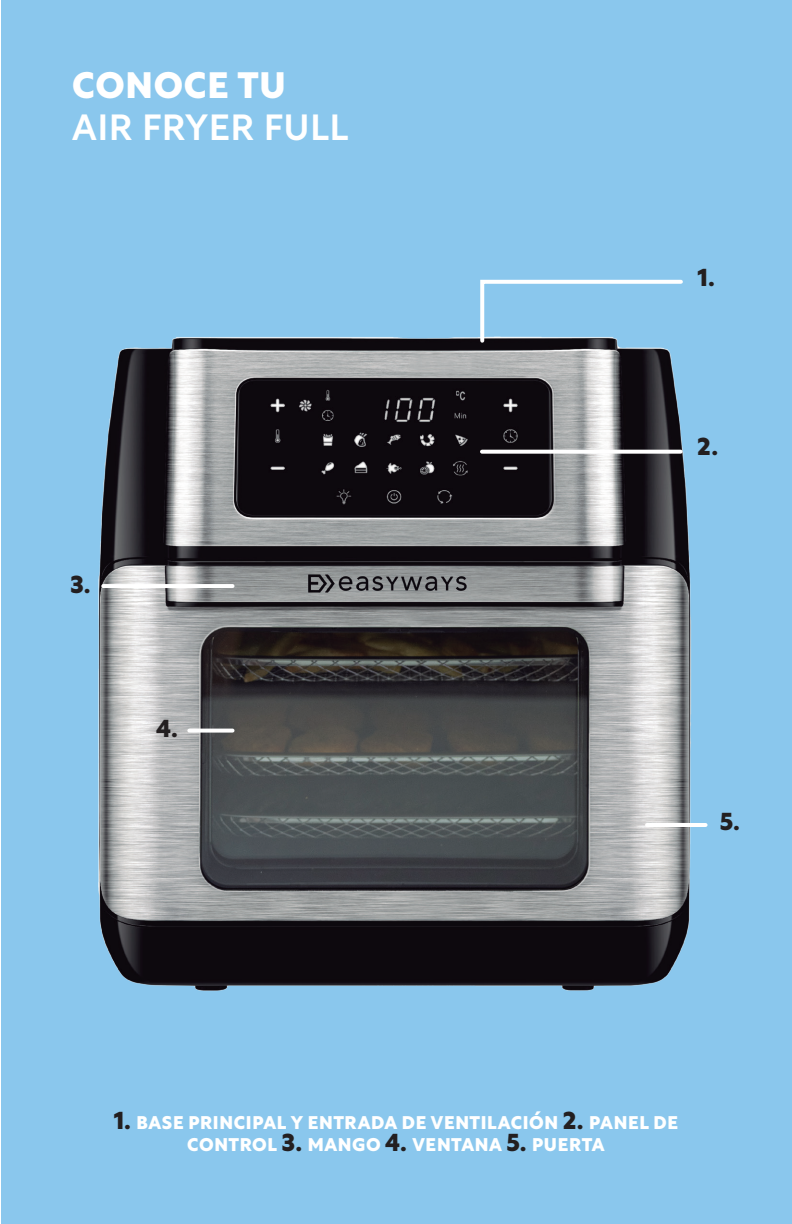
<style>
.page{position:relative;width:792px;height:1224px;background:#fff}
.page>*{position:absolute;margin:0;border:0;box-sizing:border-box;transform-origin:0 0}
.t1{font:500 36px "Rustica";letter-spacing:.015em;color:#fff}
.t2{font:800 36px "Rustica";letter-spacing:.02em;color:#fff}
.t3{font:800 24px "Rustica";color:#231f20}
.t4{font:800 18px/22px "Rustica";letter-spacing:.035em;color:#fff;text-align:center}
.s1{font-size:24px;color:#231f20}
</style>
<div class="page">
<div style="left:1px;top:0;width:791px;height:1224px;background:#8ac7ed"></div>
<img style="left:98px;top:337px;width:610px;height:654px">
<svg style="left:478px;top:279px;width:207px;height:66px"></svg>
<svg style="left:482px;top:450px;width:199px;height:4px"></svg>
<hr style="left:647px;top:823px;width:59px;height:4px;background:#fff">
<svg style="left:189px;top:729px;width:44px;height:4px"></svg>
<hr style="left:103px;top:584px;width:130px;height:4px;background:#fff">
<h1 class="t2" style="left:72px;top:54px;width:215px">CONOCE TU</h1>
<h1 class="t1" style="left:72px;top:96px;width:278px">AIR FRYER FULL</h1>
<h2 class="t3" style="left:70px;top:563px;width:22px">3.</h2>
<h2 class="t3" style="left:156px;top:708px;width:23px">4.</h2>
<h2 class="t3" style="left:698px;top:256px;width:19px">1.</h2>
<h2 class="t3" style="left:697px;top:426px;width:22px">2.</h2>
<h2 class="t3" style="left:720px;top:800px;width:21px">5.</h2>
<p class="t4" style="left:114px;top:1110px;width:566px"><span class="s1">1.</span> BASE PRINCIPAL Y ENTRADA DE VENTILACIÓN <span class="s1">2.</span> PANEL DE<br>CONTROL <span class="s1">3.</span> MANGO <span class="s1">4.</span> VENTANA <span class="s1">5.</span> PUERTA</p>
</div>
